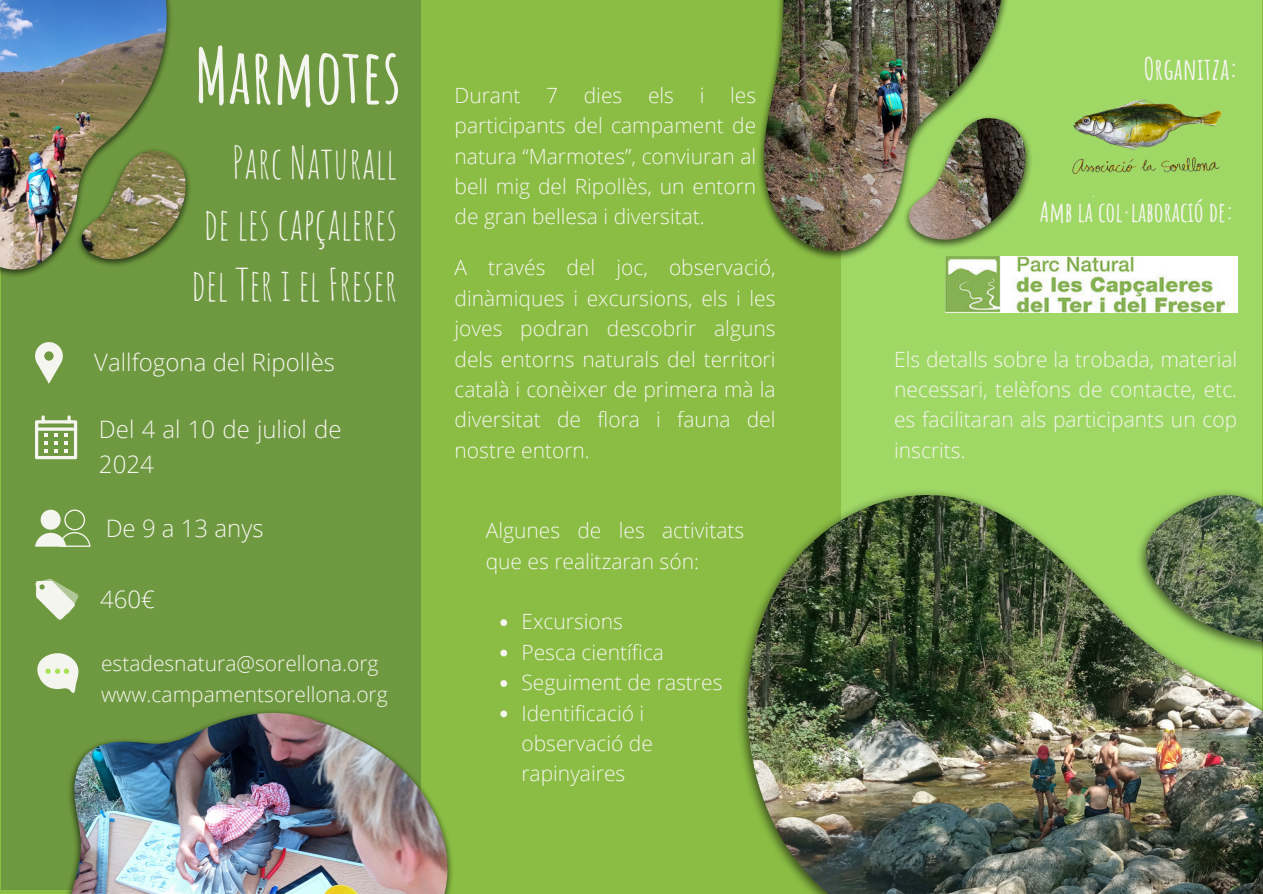
<style>
.page{position:relative;width:1263px;height:894px;background:#fff}
.page>*{position:absolute;margin:0;border:0;box-sizing:border-box;transform-origin:0 0}
.t1{font:700 75px "Amatic SC";color:#f5f5ef}
.t2{font:43.5px/60.8px "Amatic SC";color:#f5f5ef;text-align:justify}
.t3{font:700 30px "Amatic SC";color:#f5f5ef}
.t4{font:700 27.3px "Amatic SC";color:#f5f5ef}
.t5{font:300 24px/34.8px "Open Sans";color:#f5f5ef}
.t6{font:300 21px/30.3px "Open Sans";color:#f5f5ef;text-align:justify}
</style>
<div class="page">
<div style="left:0;top:0;width:1263px;height:893px;background:#8bbd44"></div>
<div style="left:842px;top:0;width:420px;height:893px;background:#a0d866"></div>
<div style="left:1px;top:0;width:420px;height:889px;background:#6f9940"></div>
<img style="left:1072px;top:99px;width:150px;height:75px">
<img style="left:739px;top:487px;width:506px;height:287px">
<img style="left:747px;top:494px;width:516px;height:399px">
<img style="left:65px;top:712px;width:383px;height:181px">
<img style="left:759px;top:116px;width:272px;height:145px">
<img style="left:764px;top:0;width:262px;height:251px">
<img style="left:0;top:170px;width:190px;height:106px">
<img style="left:0;top:0;width:186px;height:270px">
<svg style="left:35px;top:415px;width:42px;height:44px"></svg>
<svg style="left:35px;top:509px;width:55px;height:37px"></svg>
<svg style="left:35px;top:578px;width:43px;height:41px"></svg>
<svg style="left:37px;top:653px;width:42px;height:40px"></svg>
<svg style="left:35px;top:342px;width:28px;height:41px"></svg>
<svg style="left:500px;top:619px;width:7px;height:7px"></svg>
<svg style="left:500px;top:649px;width:7px;height:7px"></svg>
<svg style="left:500px;top:680px;width:7px;height:6px"></svg>
<svg style="left:500px;top:710px;width:7px;height:7px"></svg>
<img style="left:945px;top:256px;width:292px;height:56px">
<p class="t1" style="left:195px;top:27px;width:208px">Marmotes</p>
<p class="t2" style="left:191px;top:132px;width:208px;text-indent:41px">Parc Naturall de les capçaleres del Ter i el Freser</p>
<p class="t5" style="left:94px;top:344px;width:242px">Vallfogona del Ripollès</p>
<p class="t5" style="left:99px;top:411px;width:244px">Del 4 al 10 de juliol de<br>2024</p>
<p class="t5" style="left:106px;top:509px;width:159px">De 9 a 13 anys</p>
<p class="t5" style="left:100px;top:580px;width:56px">460€</p>
<p class="t6" style="left:101px;top:647px;width:279px">estadesnatura@sorellona.org</p>
<p class="t6" style="left:101px;top:678px;width:288px">www.campamentsorellona.org</p>
<p class="t6" style="left:455px;top:79px;width:303px">Durant 7 dies els i les participants del campament de natura “Marmotes”, conviuran al bell mig del Ripollès, un entorn de gran bellesa i diversitat.</p>
<p class="t6" style="left:455px;top:252px;width:322px">A través del joc, observació, dinàmiques i excursions, els i les joves podran descobrir alguns dels entorns naturals del territori català i conèixer de primera mà la diversitat de flora i fauna del nostre entorn.</p>
<h3 class="t6" style="left:486px;top:514px;width:260px">Algunes de les activitats que es realitzaran són:</h3>
<p class="t6" style="left:521px;top:606px;width:103px">Excursions</p>
<h3 class="t6" style="left:521px;top:636px;width:144px">Pesca científica</h3>
<p class="t6" style="left:521px;top:666px;width:202px">Seguiment de rastres</p>
<p class="t6" style="left:521px;top:697px;width:133px;text-align:left">Identificació i observació de rapinyaires</p>
<p class="t3" style="left:1144px;top:50px;width:96px">Organitza:</p>
<p class="t4" style="left:1040px;top:194px;width:196px">Amb la col·laboració de:</p>
<p class="t6" style="left:894px;top:343px;width:345px">Els detalls sobre la trobada, material necessari, telèfons de contacte, etc. es facilitaran als participants un cop inscrits.</p>
</div>
